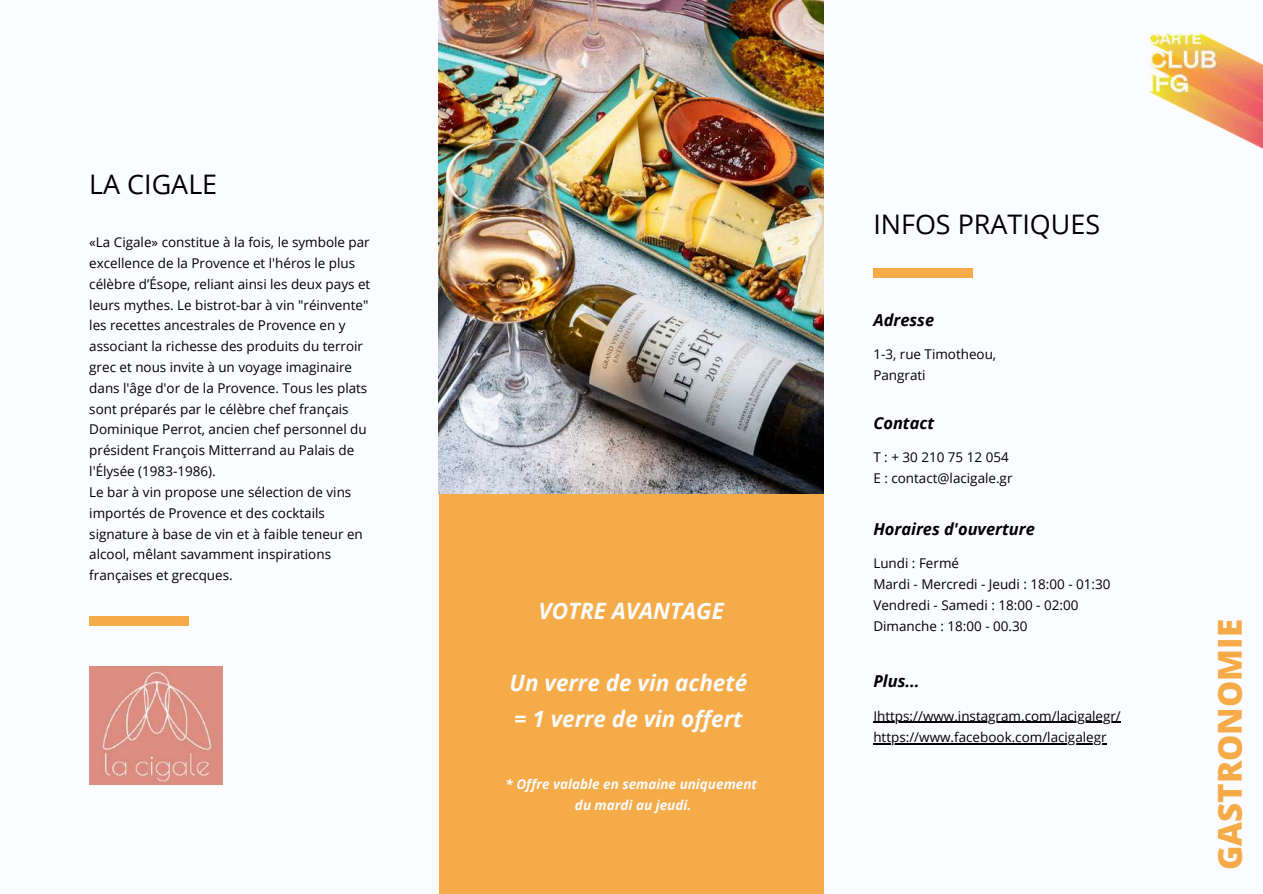
<style>
.page{position:relative;width:1263px;height:894px;background:#fff}
.page>*{position:absolute;margin:0;border:0;box-sizing:border-box;transform-origin:0 0}
.t1{font:800 33px "Open Sans";color:#f5ab48}
.t2{font:26.85px "Open Sans";color:#000}
.t3{font:italic 700 22.5px/36px "Open Sans";color:#fbfcff}
.t4{font:italic 700 16.5px "Open Sans";color:#000}
.t5{font:13.5px/20.9px "Open Sans";color:#000}
.t6{font:italic 700 13.5px/21.3px "Open Sans";color:#fbfcff;text-align:center}
</style>
<div class="page">
<div style="left:0;top:0;width:1263px;height:893px;background:#fbfcff"></div>
<div style="left:439px;top:493px;width:385px;height:400px;background:#f5ab48"></div>
<div style="left:873px;top:268px;width:100px;height:10px;background:#f5ab48"></div>
<img style="left:1148px;top:33px;width:115px;height:115px">
<div style="left:89px;top:616px;width:100px;height:10px;background:#f5ab48"></div>
<img style="left:89px;top:666px;width:133px;height:118px">
<img style="left:439px;top:0;width:385px;height:493px">
<hr style="left:877px;top:721px;width:244px;height:1px;background:#000">
<hr style="left:873px;top:742px;width:234px;height:1px;background:#000">
<h2 class="t2" style="left:89px;top:166px;width:129px">LA CIGALE</h2>
<p class="t5" style="left:89px;top:231px;width:282px">«La Cigale» constitue à la fois, le symbole par excellence de la Provence et l'héros le plus célèbre d’Ésope, reliant ainsi les deux pays et leurs mythes. Le bistrot-bar à vin "réinvente" les recettes ancestrales de Provence en y associant la richesse des produits du terroir grec et nous invite à un voyage imaginaire dans l'âge d'or de la Provence. Tous les plats sont préparés par le célèbre chef français Dominique Perrot, ancien chef personnel du président François Mitterrand au Palais de l'Élysée (1983-1986).<br>Le bar à vin propose une sélection de vins importés de Provence et des cocktails signature à base de vin et à faible teneur en alcool, mêlant savamment inspirations françaises et grecques.</p>
<h3 class="t3" style="left:539px;top:591px;width:187px">VOTRE AVANTAGE</h3>
<h3 class="t3" style="left:509px;top:663px;width:239px">Un verre de vin acheté = 1 verre de vin offert</h3>
<p class="t6" style="left:506px;top:772px;width:253px">* Offre valable en semaine uniquement du mardi au jeudi.</p>
<h2 class="t2" style="left:873px;top:205px;width:228px">INFOS PRATIQUES</h2>
<p class="t4" style="left:873px;top:308px;width:62px">Adresse</p>
<p class="t5" style="left:873px;top:343px;width:124px">1-3, rue Timotheou,<br>Pangrati</p>
<p class="t4" style="left:873px;top:411px;width:62px">Contact</p>
<p class="t5" style="left:873px;top:446px;width:141px">T : +302107512054<br>E : contact@lacigale.gr</p>
<p class="t4" style="left:873px;top:517px;width:163px">Horaires d'ouverture</p>
<p class="t5" style="left:873px;top:552px;width:239px">Lundi : Fermé<br>Mardi - Mercredi - Jeudi : 18:00 - 01:30<br>Vendredi - Samedi : 18:00 - 02:00<br>Dimanche : 18:00 - 00.30</p>
<p class="t4" style="left:873px;top:669px;width:48px">Plus...</p>
<p class="t5" style="left:873px;top:704px;width:249px;line-height:21.3px">Ihttps://www.instagram.com/lacigalegr/ https://www.facebook.com/lacigalegr</p>
<h1 class="t1" style="left:1206px;top:870px;width:252px;rotate:-90deg">GASTRONOMIE</h1>
</div>
